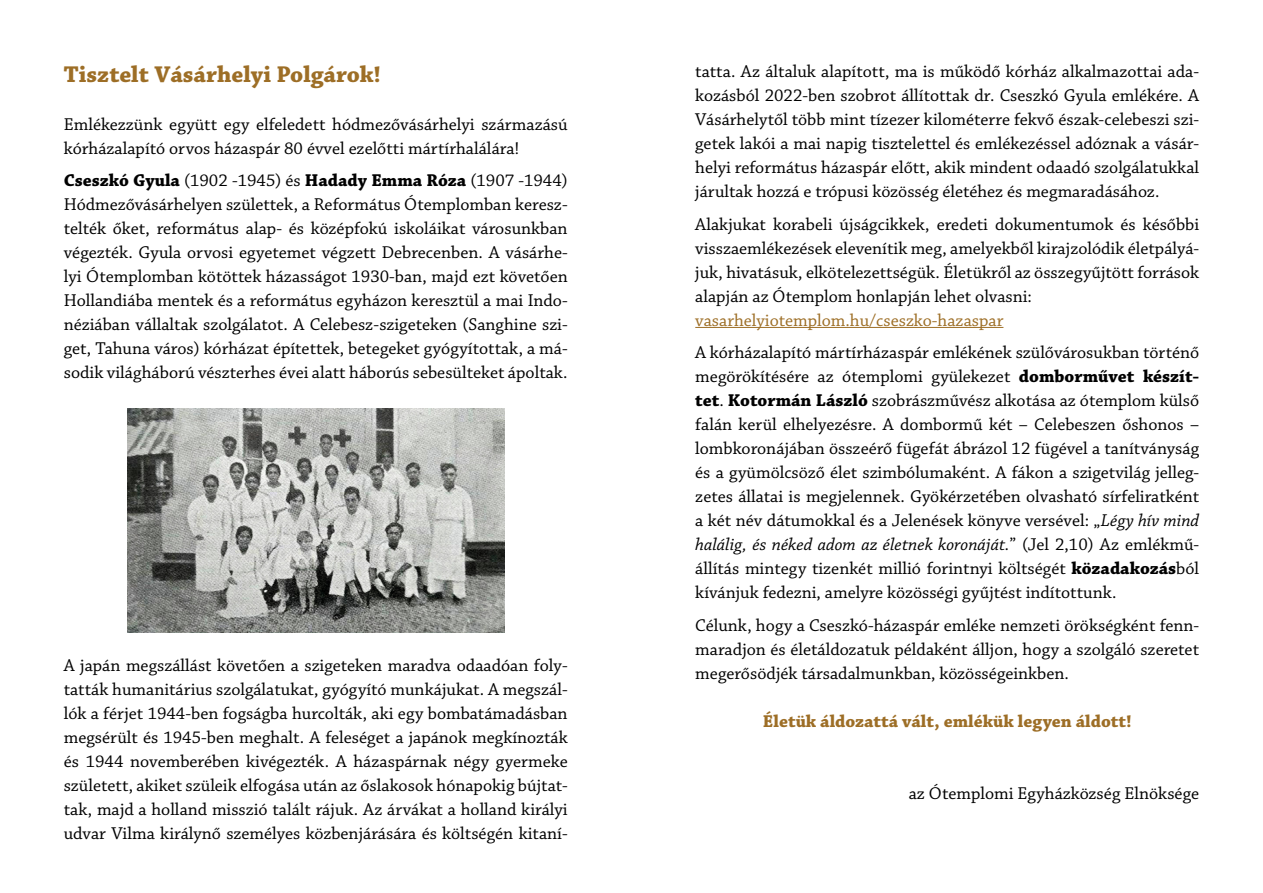
<style>
.page{position:relative;width:1263px;height:893px;background:#fff}
.page>*{position:absolute;margin:0;border:0;box-sizing:border-box;transform-origin:0 0}
.t1{font:700 24px "Chaparral Pro";color:#9d6e26}
.t2{font:18px/24px "Chaparral Pro";color:#000;text-align:justify}
.t3{font:700 18px "Chaparral Pro";color:#9d6e26}
.t4{font:18px "Chaparral Pro";letter-spacing:.005em;color:#9d6e26}
.s1{font-weight:700}
.s2{font-style:italic}
</style>
<div class="page">
<hr style="left:695px;top:327px;width:308px;height:1px;background:#9d6e26">
<img style="left:127px;top:408px;width:377px;height:224px">
<p class="t1" style="left:64px;top:60px;width:319px">Tisztelt Vásárhelyi Polgárok!</p>
<p class="t2" style="left:64px;top:113px;width:505px">Emlékezzünk együtt egy elfeledett hódmezővásárhelyi származású kórházalapító orvos házaspár 80 évvel ezelőtti mártírhalálára!</p>
<p class="t2" style="left:64px;top:169px;width:505px"><span class="s1">Cseszkó Gyula</span> (1902 -1945) és <span class="s1">Hadady Emma Róza</span> (1907 -1944)<br>Hódmezővásárhelyen születtek, a Református Ótemplomban keresz&shy;telték őket, református alap- és középfokú iskoláikat városunkban végezték. Gyula orvosi egyetemet végzett Debrecenben. A vásárhe&shy;lyi Ótemplomban kötöttek házasságot 1930-ban, majd ezt követően Hollandiába mentek és a református egyházon keresztül a mai Indo&shy;néziában vállaltak szolgálatot. A Celebesz-szigeteken (Sanghine szi&shy;get, Tahuna város) kórházat építettek, betegeket gyógyítottak, a má&shy;sodik világháború vészterhes évei alatt háborús sebesülteket ápoltak.</p>
<p class="t2" style="left:64px;top:654px;width:505px">A japán megszállást követően a szigeteken maradva odaadóan foly&shy;tatták humanitárius szolgálatukat, gyógyító munkájukat. A megszál&shy;lók a férjet 1944-ben fogságba hurcolták, aki egy bombatámadásban megsérült és 1945-ben meghalt. A feleséget a japánok megkínozták és 1944 novemberében kivégezték. A házaspárnak négy gyermeke született, akiket szüleik elfogása után az őslakosok hónapokig bújtat&shy;tak, majd a holland misszió talált rájuk. Az árvákat a holland királyi udvar Vilma királynő személyes közbenjárására és költségén kitaní-</p>
<p class="t2" style="left:695px;top:60px;width:505px">tatta. Az általuk alapított, ma is működő kórház alkalmazottai ada&shy;kozásból 2022-ben szobrot állítottak dr. Cseszkó Gyula emlékére. A Vásárhelytől több mint tízezer kilométerre fekvő észak-celebeszi szi&shy;getek lakói a mai napig tisztelettel és emlékezéssel adóznak a vásár&shy;helyi református házaspár előtt, akik mindent odaadó szolgálatukkal járultak hozzá e trópusi közösség életéhez és megmaradásához.</p>
<p class="t2" style="left:695px;top:213px;width:505px">Alakjukat korabeli újságcikkek, eredeti dokumentumok és későbbi visszaemlékezések elevenítik meg, amelyekből kirajzolódik életpályá&shy;juk, hivatásuk, elkötelezettségük. Életükről az összegyűjtött források alapján az Ótemplom honlapján lehet olvasni:</p>
<p class="t4" style="left:695px;top:310px;width:310px">vasarhelyiotemplom.hu/cseszko-hazaspar</p>
<p class="t2" style="left:695px;top:341px;width:505px">A kórházalapító mártírházaspár emlékének szülővárosukban történő megörökítésére az ótemplomi gyülekezet <span class="s1">domborművet készít&shy;tet</span>. <span class="s1">Kotormán László</span> szobrászművész alkotása az ótemplom külső falán kerül elhelyezésre. A dombormű két – Celebeszen őshonos – lombkoronájában összeérő fügefát ábrázol 12 fügével a tanítványság és a gyümölcsöző élet szimbólumaként. A fákon a szigetvilág jelleg&shy;zetes állatai is megjelennek. Gyökérzetében olvasható sírfeliratként a két név dátumokkal és a Jelenések könyve versével: „<span class="s2">Légy hív mind halálig, és néked adom az életnek koronáját.</span>” (Jel 2,10) Az emlékmű&shy;állítás mintegy tizenkét millió forintnyi költségét <span class="s1">közadakozás</span>ból kívánjuk fedezni, amelyre közösségi gyűjtést indítottunk.</p>
<p class="t2" style="left:695px;top:614px;width:505px">Célunk, hogy a Cseszkó-házaspár emléke nemzeti örökségként fenn&shy;maradjon és életáldozatuk példaként álljon, hogy a szolgáló szeretet megerősödjék társadalmunkban, közösségeinkben.</p>
<p class="t3" style="left:763px;top:710px;width:371px">Életük áldozattá vált, emlékük legyen áldott!</p>
<p class="t2" style="left:909px;top:782px;width:292px">az Ótemplomi Egyházközség Elnöksége</p>
</div>
